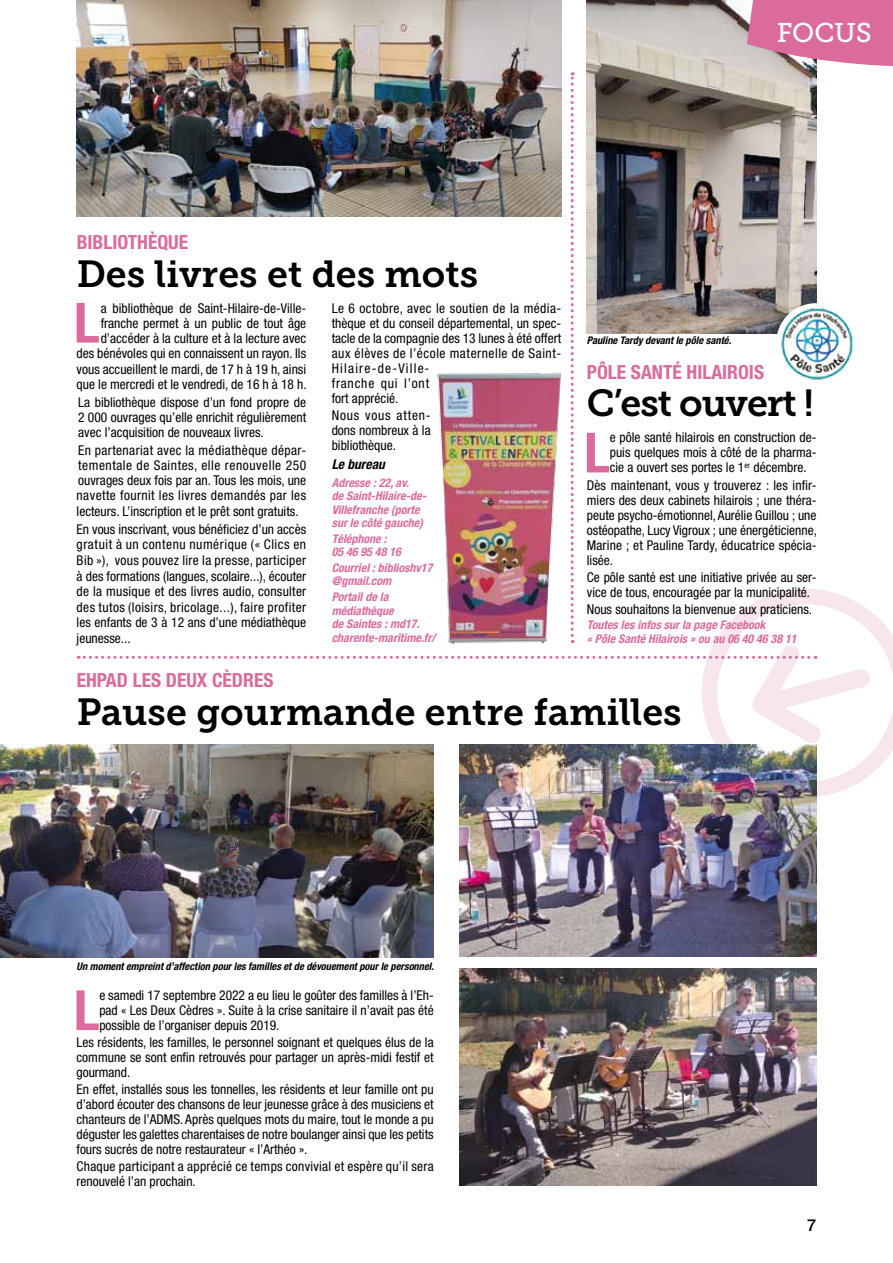
<style>
.page{position:relative;width:893px;height:1263px;background:#fff}
.page>*{position:absolute;margin:0;border:0;box-sizing:border-box;transform-origin:0 0}
.t1{font:700 condensed 55.5px "Helvetica Neue";color:#db6b9d}
.t2{font:37.5px "Museo Slab 700";color:#000}
.t3{font:37.5px "Museo Slab 700";letter-spacing:-.03em;color:#000}
.t4{font:27px "Museo Slab 500";color:#fff}
.t5{font:700 condensed 19.5px "Helvetica Neue";color:#db6b9d}
.t6{font:500 16.5px "Helvetica Neue";color:#000}
.t7{font:condensed 13.5px/15px "Helvetica Neue";color:#000;text-align:justify}
.t8{font:condensed 13.5px/15px "Helvetica Neue";letter-spacing:.03em;color:#000}
.t9{font:condensed 13.5px/15px "Helvetica Neue";letter-spacing:.02em;color:#000}
.t10{font:italic 700 condensed 13.5px "Helvetica Neue";color:#000}
.t11{font:italic 700 condensed 12px/13.5px "Helvetica Neue";color:#db6b9d}
.t12{font:italic 700 condensed 10.5px "Helvetica Neue";color:#000}
</style>
<div class="page">
<img style="left:77px;top:0;width:484px;height:217px">
<img style="left:437px;top:347px;width:134px;height:297px">
<img style="left:0;top:745px;width:434px;height:212px">
<img style="left:459px;top:968px;width:357px;height:217px">
<svg style="left:78px;top:656px;width:598px;height:3px"></svg>
<svg style="left:571px;top:72px;width:3px;height:571px"></svg>
<img style="left:587px;top:0;width:229px;height:333px">
<img style="left:459px;top:744px;width:357px;height:213px">
<img style="left:776px;top:303px;width:80px;height:80px;border-radius:40px">
<svg style="left:657px;top:0;width:236px;height:76px;background:#d19aaf"></svg>
<img style="left:678px;top:655px;width:140px;height:165px">
<h3 class="t4" style="left:777px;top:17px;width:96px">FOCUS</h3>
<h3 class="t5" style="left:77px;top:230px;width:113px">BIBLIOTHÈQUE</h3>
<h2 class="t2" style="left:77px;top:252px;width:403px">Des livres et des mots</h2>
<p class="t7" style="left:77px;top:300px;width:232px;text-align:right">a bibliothèque de Saint-Hilaire-de-Ville&shy;franche permet à un public de tout âge d’accéder à la culture et à la lecture avec<br>des bénévoles qui en connaissent un rayon. Ils vous accueillent le mardi, de 17 h à 19 h, ainsi que le mercredi et le vendredi, de 16 h à 18 h.</p>
<p class="t7" style="left:78px;top:395px;width:230px">La bibliothèque dispose d’un fond propre de 2 000 ouvrages qu’elle enrichit régulièrement avec l’acquisition de nouveaux livres.</p>
<p class="t7" style="left:77px;top:442px;width:231px">En partenariat avec la médiathèque dépar&shy;tementale de Saintes, elle renouvelle 250 ouvrages deux fois par an. Tous les mois, une navette fournit les livres demandés par les lecteurs. L’inscription et le prêt sont gratuits.</p>
<p class="t7" style="left:77px;top:521px;width:231px;line-height:15.6px">En vous inscrivant, vous bénéficiez d’un accès gratuit à un contenu numérique (« Clics en Bib »), vous pouvez lire la presse, participer à des formations (langues, scolaire...), écouter de la musique et des livres audio, consulter des tutos (loisirs, bricolage...), faire profiter les enfants de 3 à 12 ans d’une médiathèque jeunesse...</p>
<h1 class="t1" style="left:74px;top:289px;width:27px">L</h1>
<p class="t8" style="left:332px;top:300px;width:231px">Le 6 octobre, avec le soutien de la média&shy;thèque et du conseil départemental, un spec&shy;tacle de la compagnie des 13 lunes à été offert aux élèves de l’école maternelle de Saint-<br>Hilaire-de-Ville-<br>franche qui l’ont<br>fort apprécié.</p>
<p class="t7" style="left:332px;top:407px;width:100px">Nous vous atten&shy;dons nombreux à la bibliothèque.</p>
<p class="t10" style="left:332px;top:456px;width:55px">Le bureau</p>
<p class="t11" style="left:332px;top:475px;width:96px">Adresse : 22, av.<br>de Saint-Hilaire-de-<br>Villefranche (porte sur le côté gauche)</p>
<p class="t11" style="left:332px;top:532px;width:71px">Téléphone :<br>05 46 95 48 16</p>
<p class="t11" style="left:332px;top:561px;width:102px">Courriel : biblioshv17 @gmail.com</p>
<p class="t11" style="left:332px;top:590px;width:105px">Portail de la médiathèque<br>de Saintes : md17. charente-maritime.fr/</p>
<p class="t12" style="left:587px;top:334px;width:146px">Pauline Tardy devant le pôle santé.</p>
<h3 class="t5" style="left:587px;top:360px;width:179px">PÔLE SANTÉ HILAIROIS</h3>
<h2 class="t3" style="left:587px;top:382px;width:228px">C’est ouvert !</h2>
<h1 class="t1" style="left:584px;top:419px;width:27px">L</h1>
<p class="t7" style="left:610px;top:430px;width:208px">e pôle santé hilairois en construction de&shy;puis quelques mois à côté de la pharma&shy;cie a ouvert ses portes le 1<sup>er</sup> décembre.</p>
<p class="t7" style="left:587px;top:477px;width:232px">Dès maintenant, vous y trouverez : les infir&shy;miers des deux cabinets hilairois ; une théra&shy;peute psycho-émotionnel, Aurélie Guillou ; une ostéopathe, Lucy Vigroux ; une énergéticienne, Marine ; et Pauline Tardy, éducatrice spécia&shy;lisée.</p>
<p class="t7" style="left:587px;top:569px;width:231px">Ce pôle santé est une initiative privée au ser&shy;vice de tous, encouragée par la municipalité.</p>
<p class="t7" style="left:587px;top:601px;width:227px">Nous souhaitons la bienvenue aux praticiens.</p>
<p class="t11" style="left:587px;top:618px;width:211px">Toutes les infos sur la page Facebook<br>« Pôle Santé Hilairois » ou au 06 40 46 38 11</p>
<h3 class="t5" style="left:77px;top:668px;width:197px">EHPAD LES DEUX CÈDRES</h3>
<h2 class="t2" style="left:77px;top:690px;width:607px">Pause gourmande entre familles</h2>
<p class="t12" style="left:77px;top:960px;width:359px">Un moment empreint d’affection pour les familles et de dévouement pour le personnel.</p>
<h1 class="t1" style="left:74px;top:977px;width:27px">L</h1>
<p class="t7" style="left:99px;top:988px;width:336px">e samedi 17 septembre 2022 a eu lieu le goûter des familles à l’Eh&shy;pad « Les Deux Cèdres ». Suite à la crise sanitaire il n’avait pas été possible de l’organiser depuis 2019.</p>
<p class="t7" style="left:77px;top:1035px;width:359px">Les résidents, les familles, le personnel soignant et quelques élus de la commune se sont enfin retrouvés pour partager un après-midi festif et gourmand.</p>
<p class="t7" style="left:77px;top:1082px;width:359px">En effet, installés sous les tonnelles, les résidents et leur famille ont pu d’abord écouter des chansons de leur jeunesse grâce à des musiciens et chanteurs de l’ADMS. Après quelques mots du maire, tout le monde a pu déguster les galettes charentaises de notre boulanger ainsi que les petits fours sucrés de notre restaurateur « l’Arthéo ».</p>
<p class="t9" style="left:77px;top:1159px;width:359px">Chaque participant a apprécié ce temps convivial et espère qu’il sera renouvelé l’an prochain.</p>
<p class="t6" style="left:807px;top:1215px;width:11px">7</p>
</div>
